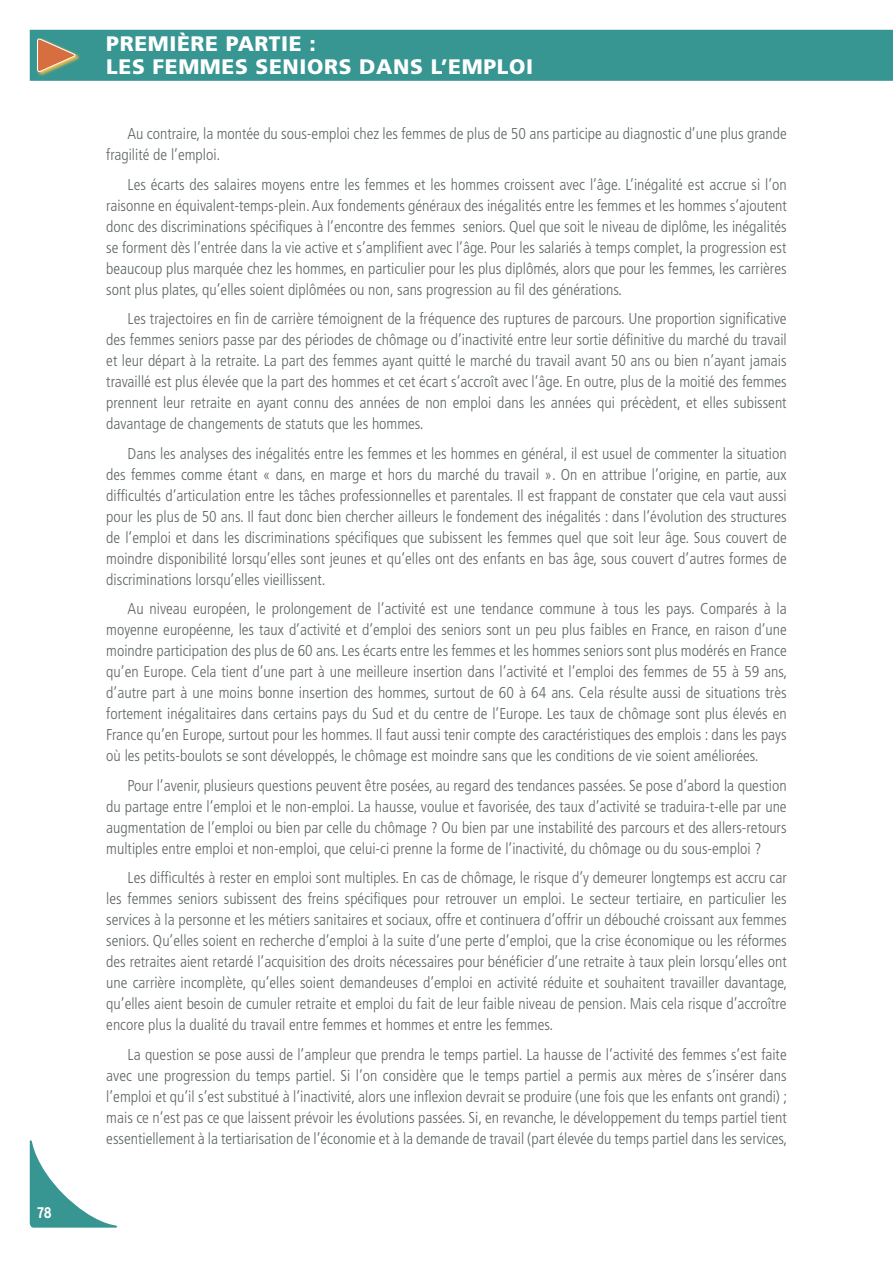
<style>
.page{position:relative;width:893px;height:1263px;background:#fff}
.page>*{position:absolute;margin:0;border:0;box-sizing:border-box;transform-origin:0 0}
.t1{font:900 21px/22.5px "Frutiger";letter-spacing:.03em;color:#fff}
.t2{font:300 condensed 15.75px/21px "Frutiger";color:#606667;text-align:justify}
.t3{font:700 condensed 15.3px "Interstate";color:#fff}
</style>
<div class="page">
<svg style="left:30px;top:1140px;width:88px;height:87px"></svg>
<div style="left:30px;top:30px;width:863px;height:51px;background:#379592"></div>
<p class="t3" style="left:37px;top:1204px;width:16px">78</p>
<h1 class="t1" style="left:106px;top:32px;width:428px">PREMIÈRE PARTIE :<br>LES FEMMES SENIORS DANS L’EMPLOI</h1>
<p class="t2" style="left:106px;top:124px;width:682px;text-indent:21px">Au contraire, la montée du sous-emploi chez les femmes de plus de 50 ans participe au diagnostic d’une plus grande fragilité de l’emploi.</p>
<p class="t2" style="left:106px;top:174px;width:682px;text-indent:21px">Les écarts des salaires moyens entre les femmes et les hommes croissent avec l’âge. L’inégalité est accrue si l’on raisonne en équivalent-temps-plein. Aux fondements généraux des inégalités entre les femmes et les hommes s’ajoutent donc des discriminations spécifiques à l’encontre des femmes seniors. Quel que soit le niveau de diplôme, les inégalités se forment dès l’entrée dans la vie active et s’amplifient avec l’âge. Pour les salariés à temps complet, la progression est beaucoup plus marquée chez les hommes, en particulier pour les plus diplômés, alors que pour les femmes, les carrières sont plus plates, qu’elles soient diplômées ou non, sans progression au fil des générations.</p>
<p class="t2" style="left:106px;top:309px;width:682px;text-indent:21px">Les trajectoires en fin de carrière témoignent de la fréquence des ruptures de parcours. Une proportion significative des femmes seniors passe par des périodes de chômage ou d’inactivité entre leur sortie définitive du marché du travail et leur départ à la retraite. La part des femmes ayant quitté le marché du travail avant 50 ans ou bien n’ayant jamais travaillé est plus élevée que la part des hommes et cet écart s’accroît avec l’âge. En outre, plus de la moitié des femmes prennent leur retraite en ayant connu des années de non emploi dans les années qui précèdent, et elles subissent davantage de changements de statuts que les hommes.</p>
<p class="t2" style="left:106px;top:443px;width:682px;text-indent:21px">Dans les analyses des inégalités entre les femmes et les hommes en général, il est usuel de commenter la situation des femmes comme étant « dans, en marge et hors du marché du travail ». On en attribue l’origine, en partie, aux difficultés d’articulation entre les tâches professionnelles et parentales. Il est frappant de constater que cela vaut aussi pour les plus de 50 ans. Il faut donc bien chercher ailleurs le fondement des inégalités : dans l’évolution des structures de l’emploi et dans les discriminations spécifiques que subissent les femmes quel que soit leur âge. Sous couvert de moindre disponibilité lorsqu’elles sont jeunes et qu’elles ont des enfants en bas âge, sous couvert d’autres formes de discriminations lorsqu’elles vieillissent.</p>
<p class="t2" style="left:106px;top:599px;width:682px;text-indent:21px">Au niveau européen, le prolongement de l’activité est une tendance commune à tous les pays. Comparés à la moyenne européenne, les taux d’activité et d’emploi des seniors sont un peu plus faibles en France, en raison d’une moindre participation des plus de 60 ans. Les écarts entre les femmes et les hommes seniors sont plus modérés en France qu’en Europe. Cela tient d’une part à une meilleure insertion dans l’activité et l’emploi des femmes de 55 à 59 ans, d’autre part à une moins bonne insertion des hommes, surtout de 60 à 64 ans. Cela résulte aussi de situations très fortement inégalitaires dans certains pays du Sud et du centre de l’Europe. Les taux de chômage sont plus élevés en France qu’en Europe, surtout pour les hommes. Il faut aussi tenir compte des caractéristiques des emplois : dans les pays où les petits-boulots se sont développés, le chômage est moindre sans que les conditions de vie soient améliorées.</p>
<p class="t2" style="left:106px;top:775px;width:682px;text-indent:21px">Pour l’avenir, plusieurs questions peuvent être posées, au regard des tendances passées. Se pose d’abord la question du partage entre l’emploi et le non-emploi. La hausse, voulue et favorisée, des taux d’activité se traduira-t-elle par une augmentation de l’emploi ou bien par celle du chômage ? Ou bien par une instabilité des parcours et des allers-retours multiples entre emploi et non-emploi, que celui-ci prenne la forme de l’inactivité, du chômage ou du sous-emploi ?</p>
<p class="t2" style="left:106px;top:868px;width:682px;text-indent:21px">Les difficultés à rester en emploi sont multiples. En cas de chômage, le risque d’y demeurer longtemps est accru car les femmes seniors subissent des freins spécifiques pour retrouver un emploi. Le secteur tertiaire, en particulier les services à la personne et les métiers sanitaires et sociaux, offre et continuera d’offrir un débouché croissant aux femmes seniors. Qu’elles soient en recherche d’emploi à la suite d’une perte d’emploi, que la crise économique ou les réformes des retraites aient retardé l’acquisition des droits nécessaires pour bénéficier d’une retraite à taux plein lorsqu’elles ont une carrière incomplète, qu’elles soient demandeuses d’emploi en activité réduite et souhaitent travailler davantage, qu’elles aient besoin de cumuler retraite et emploi du fait de leur faible niveau de pension. Mais cela risque d’accroître encore plus la dualité du travail entre femmes et hommes et entre les femmes.</p>
<p class="t2" style="left:106px;top:1044px;width:683px;text-indent:21px">La question se pose aussi de l’ampleur que prendra le temps partiel. La hausse de l’activité des femmes s’est faite avec une progression du temps partiel. Si l’on considère que le temps partiel a permis aux mères de s’insérer dans l’emploi et qu’il s’est substitué à l’inactivité, alors une inflexion devrait se produire (une fois que les enfants ont grandi) ; mais ce n’est pas ce que laissent prévoir les évolutions passées. Si, en revanche, le développement du temps partiel tient essentiellement à la tertiarisation de l’économie et à la demande de travail (part élevée du temps partiel dans les services,</p>
</div>
